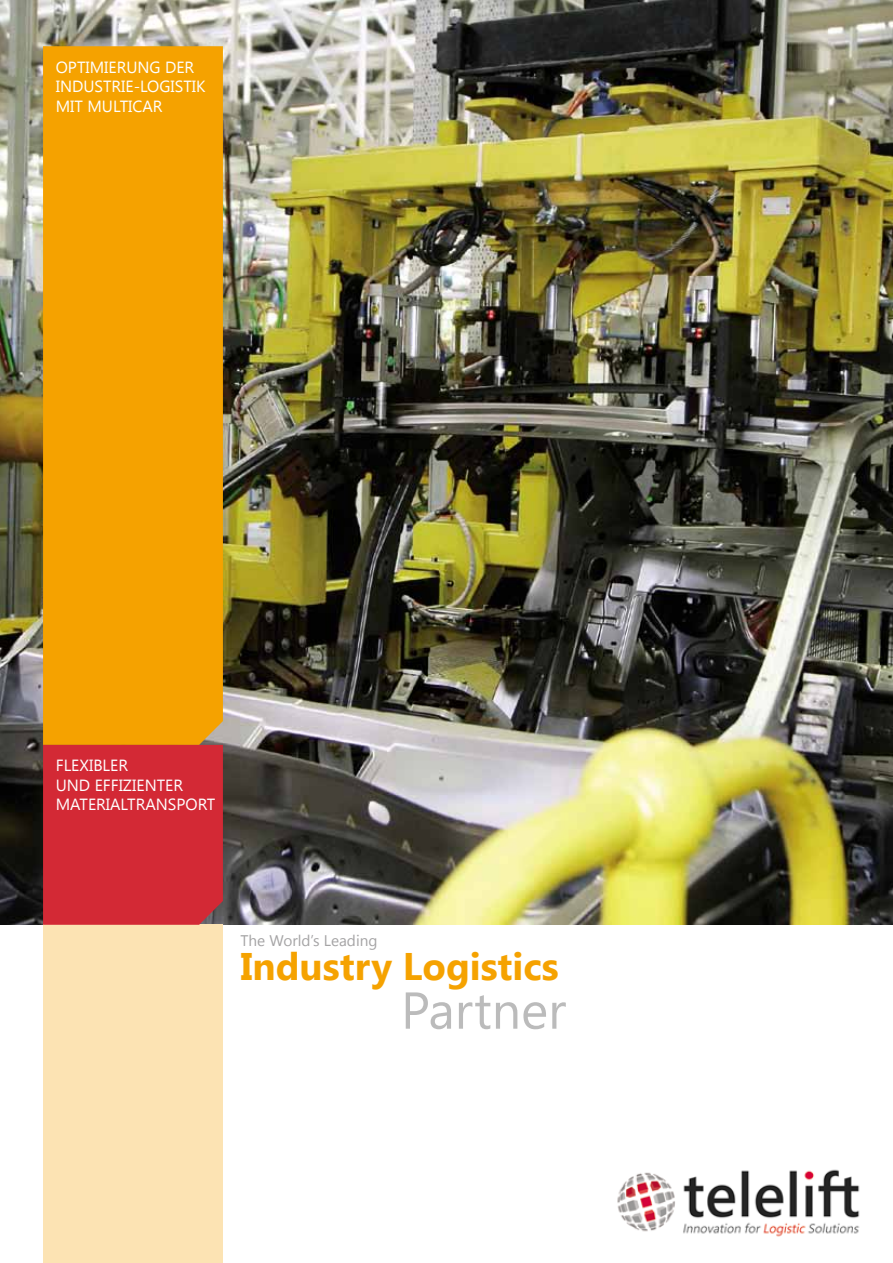
<style>
.page{position:relative;width:893px;height:1263px;background:#fff}
.page>*{position:absolute;margin:0;border:0;box-sizing:border-box;transform-origin:0 0}
.t1{font:51.75px "Segoe UI";color:#bbb}
.t2{font:700 38.4px "Segoe UI";color:#f5a200}
.t3{font:16.2px/19.4px "Segoe UI";color:#fff}
.t4{font:15.3px "Segoe UI";color:#a5a4a5}
</style>
<div class="page">
<img style="left:0;top:0;width:893px;height:925px">
<div style="left:43px;top:46px;width:180px;height:699px;background:#f5a200"></div>
<div style="left:43px;top:925px;width:180px;height:338px;background:#fce3b3"></div>
<div style="left:43px;top:745px;width:180px;height:180px;background:#d32935"></div>
<img style="left:617px;top:1169px;width:243px;height:68px">
<p class="t3" style="left:56px;top:57px;width:151px">OPTIMIERUNG DER<br>INDUSTRIE-LOGISTIK<br>MIT MULTICAR</p>
<p class="t3" style="left:56px;top:755px;width:161px">FLEXIBLER<br>UND EFFIZIENTER<br>MATERIALTRANSPORT</p>
<p class="t4" style="left:240px;top:930px;width:139px">The World’s Leading</p>
<h2 class="t2" style="left:240px;top:939px;width:320px">Industry Logistics</h2>
<h1 class="t1" style="left:401px;top:974px;width:167px">Partner</h1>
</div>
